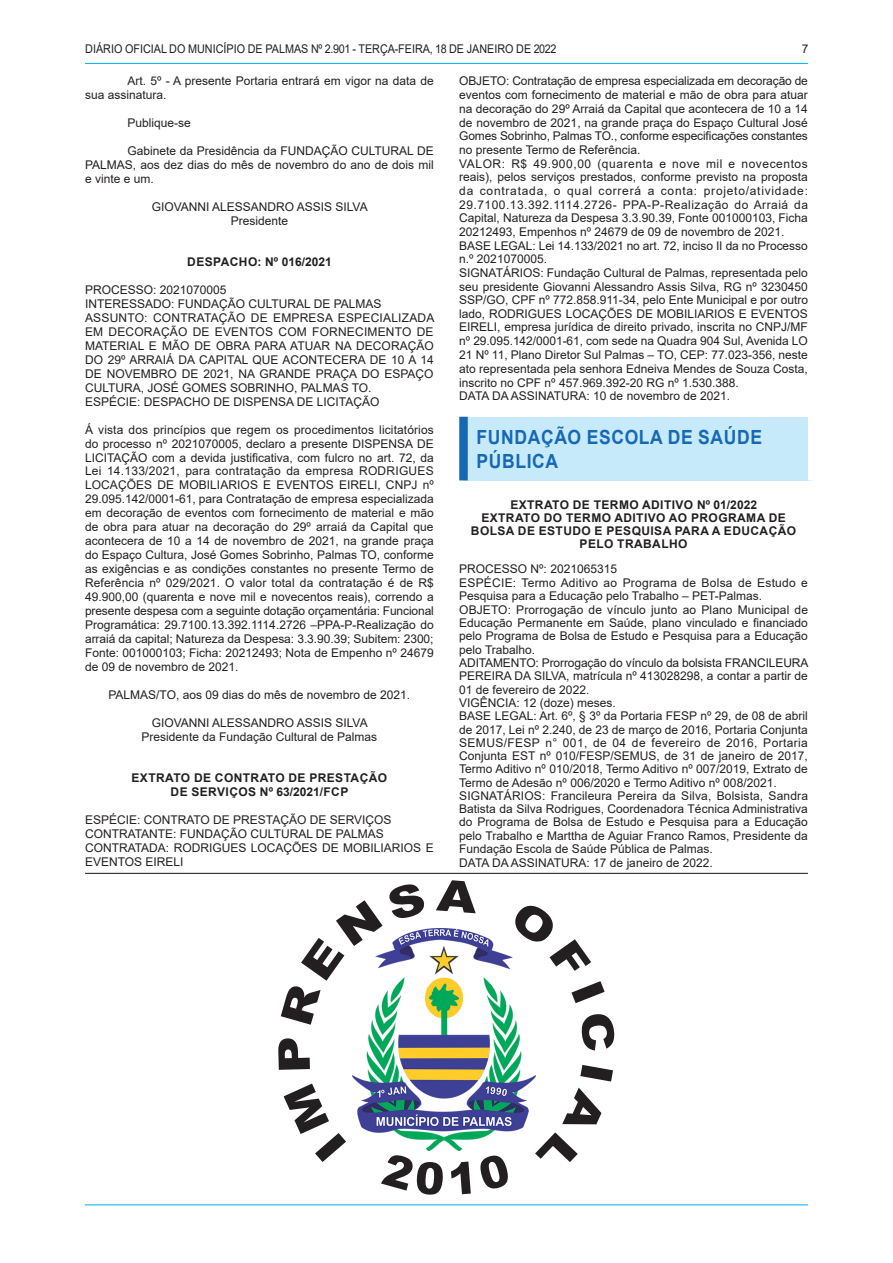
<style>
.page{position:relative;width:893px;height:1263px;background:#fff}
.page>*{position:absolute;margin:0;border:0;box-sizing:border-box;transform-origin:0 0}
.CHANCELA{font:700 19.5px/24px "Arial";letter-spacing:.035em;color:#1768b4;scale:.9 1}
.SEM_PARAGRAFO{font:12px/14px "Arial";color:#231f20;text-align:justify}
.TITULO{font:700 12px/12.9px "Arial";letter-spacing:.035em;color:#231f20;text-align:center}
.TEXTO{font:12px/14px "Arial";color:#231f20}
.ASSINATURA{font:12px "Arial";color:#231f20}
.SEM_PARAGRAFO-2{font:12px "Arial";color:#231f20;scale:.9 1}
</style>
<div class="page">
<hr style="left:85px;top:1204px;width:723px;height:1px;background:#00aeef">
<hr style="left:85px;top:63px;width:723px;height:1px;background:#00aeef">
<div style="left:463px;top:417px;width:349px;height:63px;background:#c6eafa"></div>
<div style="left:459px;top:417px;width:9px;height:63px;background:#1768b4"></div>
<div style="left:808px;top:417px;width:8px;height:63px;background:#fff"></div>
<hr style="left:85px;top:873px;width:723px;height:1px;background:#231f20">
<svg style="left:278px;top:880px;width:336px;height:282px"></svg>
<svg style="left:381px;top:1155px;width:127px;height:40px"></svg>
<img style="left:352px;top:929px;width:183px;height:221px">
<p class="SEM_PARAGRAFO-2" style="left:85px;top:40px;width:525px">DIÁRIO OFICIAL DO MUNICÍPIO DE PALMAS Nº 2.901 - TERÇA-FEIRA, 18 DE JANEIRO DE 2022</p>
<p class="SEM_PARAGRAFO" style="left:802px;top:41px;width:8px">7</p>
<p class="TEXTO" style="left:85px;top:74px;width:350px;text-indent:43px">Art. 5º - A presente Portaria entrará em vigor na data de sua assinatura.</p>
<p class="TEXTO" style="left:128px;top:116px;width:65px">Publique-se</p>
<p class="TEXTO" style="left:85px;top:144px;width:350px;text-align:justify;text-indent:43px">Gabinete da Presidência da FUNDAÇÃO CULTURAL DE PALMAS, aos dez dias do mês de novembro do ano de dois mil e vinte e um.</p>
<p class="ASSINATURA" style="left:152px;top:198px;width:218px">GIOVANNI ALESSANDRO ASSIS SILVA</p>
<p class="ASSINATURA" style="left:231px;top:212px;width:59px">Presidente</p>
<p class="TITULO" style="left:187px;top:256px;width:146px">DESPACHO: Nº 016/2021</p>
<p class="SEM_PARAGRAFO" style="left:85px;top:283px;width:143px">PROCESSO: 2021070005</p>
<p class="SEM_PARAGRAFO" style="left:85px;top:297px;width:298px">INTERESSADO: FUNDAÇÃO CULTURAL DE PALMAS</p>
<p class="SEM_PARAGRAFO" style="left:85px;top:311px;width:351px">ASSUNTO: CONTRATAÇÃO DE EMPRESA ESPECIALIZADA EM DECORAÇÃO DE EVENTOS COM FORNECIMENTO DE MATERIAL E MÃO DE OBRA PARA ATUAR NA DECORAÇÃO DO 29º ARRAIÁ DA CAPITAL QUE ACONTECERA DE 10 A 14<br>DE NOVEMBRO DE 2021, NA GRANDE PRAÇA DO ESPAÇO CULTURA, JOSÉ GOMES SOBRINHO, PALMAS TO.</p>
<p class="SEM_PARAGRAFO" style="left:85px;top:394px;width:296px">ESPÉCIE: DESPACHO DE DISPENSA DE LICITAÇÃO</p>
<p class="SEM_PARAGRAFO" style="left:85px;top:422px;width:350px">Á vista dos princípios que regem os procedimentos licitatórios do processo nº 2021070005, declaro a presente DISPENSA DE LICITAÇÃO com a devida justificativa, com fulcro no art. 72, da Lei 14.133/2021, para contratação da empresa RODRIGUES LOCAÇÕES DE MOBILIARIOS E EVENTOS EIRELI, CNPJ nº 29.095.142/0001-61, para Contratação de empresa especializada em decoração de eventos com fornecimento de material e mão de obra para atuar na decoração do 29º arraiá da Capital que acontecera de 10 a 14 de novembro de 2021, na grande praça do Espaço Cultura, José Gomes Sobrinho, Palmas TO, conforme as exigências e as condições constantes no presente Termo de Referência nº 029/2021. O valor total da contratação é de R$ 49.900,00 (quarenta e nove mil e novecentos reais), correndo a presente despesa com a seguinte dotação orçamentária: Funcional Programática: 29.7100.13.392.1114.2726 –PPA-P-Realização do arraiá da capital; Natureza da Despesa: 3.3.90.39; Subitem: 2300; Fonte: 001000103; Ficha: 20212493; Nota de Empenho nº 24679 de 09 de novembro de 2021.</p>
<p class="ASSINATURA" style="left:109px;top:686px;width:303px">PALMAS/TO, aos 09 dias do mês de novembro de 2021.</p>
<p class="ASSINATURA" style="left:152px;top:714px;width:218px">GIOVANNI ALESSANDRO ASSIS SILVA</p>
<p class="ASSINATURA" style="left:142px;top:728px;width:237px">Presidente da Fundação Cultural de Palmas</p>
<p class="TITULO" style="left:132px;top:772px;width:257px">EXTRATO DE CONTRATO DE PRESTAÇÃO</p>
<p class="TITULO" style="left:171px;top:786px;width:179px">DE SERVIÇOS Nº 63/2021/FCP</p>
<p class="SEM_PARAGRAFO" style="left:85px;top:813px;width:308px">ESPÉCIE: CONTRATO DE PRESTAÇÃO DE SERVIÇOS</p>
<p class="SEM_PARAGRAFO" style="left:85px;top:827px;width:300px">CONTRATANTE: FUNDAÇÃO CULTURAL DE PALMAS</p>
<p class="SEM_PARAGRAFO" style="left:85px;top:841px;width:350px">CONTRATADA: RODRIGUES LOCAÇÕES DE MOBILIARIOS E<br>EVENTOS EIRELI</p>
<p class="SEM_PARAGRAFO" style="left:459px;top:74px;width:350px">OBJETO: Contratação de empresa especializada em decoração de eventos com fornecimento de material e mão de obra para atuar na decoração do 29º Arraiá da Capital que acontecera de 10 a 14 de novembro de 2021, na grande praça do Espaço Cultural José Gomes Sobrinho, Palmas TO., conforme especificações constantes no presente Termo de Referência.</p>
<p class="SEM_PARAGRAFO" style="left:459px;top:157px;width:350px">VALOR: R$ 49.900,00 (quarenta e nove mil e novecentos reais), pelos serviços prestados, conforme previsto na proposta da contratada, o qual correrá a conta: projeto/atividade:<br>29.7100.13.392.1114.2726- PPA-P-Realização do Arraiá da Capital, Natureza da Despesa 3.3.90.39, Fonte 001000103, Ficha 20212493, Empenhos nº 24679 de 09 de novembro de 2021.</p>
<p class="SEM_PARAGRAFO" style="left:459px;top:238px;width:350px">BASE LEGAL: Lei 14.133/2021 no art. 72, inciso II da no Processo n.º 2021070005.</p>
<p class="SEM_PARAGRAFO" style="left:459px;top:266px;width:350px">SIGNATÁRIOS: Fundação Cultural de Palmas, representada pelo seu presidente Giovanni Alessandro Assis Silva, RG nº 3230450<br>SSP/GO, CPF nº 772.858.911-34, pelo Ente Municipal e por outro lado, RODRIGUES LOCAÇÕES DE MOBILIARIOS E EVENTOS EIRELI, empresa jurídica de direito privado, inscrita no CNPJ/MF nº 29.095.142/0001-61, com sede na Quadra 904 Sul, Avenida LO 21 Nº 11, Plano Diretor Sul Palmas – TO, CEP: 77.023-356, neste ato representada pela senhora Edneiva Mendes de Souza Costa, inscrito no CPF nº 457.969.392-20 RG nº 1.530.388.</p>
<p class="SEM_PARAGRAFO" style="left:459px;top:389px;width:272px">DATA DA ASSINATURA: 10 de novembro de 2021.</p>
<p class="CHANCELA" style="left:477px;top:425px;width:319px">FUNDAÇÃO ESCOLA DE SAÚDE<br>PÚBLICA</p>
<p class="TITULO" style="left:510px;top:498px;width:248px">EXTRATO DE TERMO ADITIVO Nº 01/2022</p>
<p class="TITULO" style="left:471px;top:511px;width:327px">EXTRATO DO TERMO ADITIVO AO PROGRAMA DE<br>BOLSA DE ESTUDO E PESQUISA PARA A EDUCAÇÃO<br>PELO TRABALHO</p>
<p class="SEM_PARAGRAFO" style="left:459px;top:562px;width:159px">PROCESSO Nº: 2021065315</p>
<p class="SEM_PARAGRAFO" style="left:459px;top:576px;width:350px;line-height:13.4px">ESPÉCIE: Termo Aditivo ao Programa de Bolsa de Estudo e<br>Pesquisa para a Educação pelo Trabalho – PET-Palmas.</p>
<p class="SEM_PARAGRAFO" style="left:459px;top:602px;width:350px;line-height:13.4px">OBJETO: Prorrogação de vínculo junto ao Plano Municipal de Educação Permanente em Saúde, plano vinculado e financiado pelo Programa de Bolsa de Estudo e Pesquisa para a Educação pelo Trabalho.</p>
<p class="SEM_PARAGRAFO" style="left:459px;top:656px;width:351px;line-height:13.4px">ADITAMENTO: Prorrogação do vínculo da bolsista FRANCILEURA PEREIRA DA SILVA, matrícula nº 413028298, a contar a partir de 01 de fevereiro de 2022.</p>
<p class="SEM_PARAGRAFO" style="left:459px;top:696px;width:158px">VIGÊNCIA: 12 (doze) meses.</p>
<p class="SEM_PARAGRAFO" style="left:459px;top:709px;width:350px;line-height:13.2px">BASE LEGAL: Art. 6º, § 3º da Portaria FESP nº 29, de 08 de abril de 2017, Lei nº 2.240, de 23 de março de 2016, Portaria Conjunta SEMUS/FESP n° 001, de 04 de fevereiro de 2016, Portaria Conjunta EST nº 010/FESP/SEMUS, de 31 de janeiro de 2017, Termo Aditivo nº 010/2018, Termo Aditivo nº 007/2019, Extrato de Termo de Adesão nº 006/2020 e Termo Aditivo nº 008/2021.</p>
<p class="SEM_PARAGRAFO" style="left:459px;top:789px;width:350px;line-height:13.4px">SIGNATÁRIOS: Francileura Pereira da Silva, Bolsista, Sandra Batista da Silva Rodrigues, Coordenadora Técnica Administrativa do Programa de Bolsa de Estudo e Pesquisa para a Educação pelo Trabalho e Marttha de Aguiar Franco Ramos, Presidente da Fundação Escola de Saúde Pública de Palmas.</p>
<p class="SEM_PARAGRAFO" style="left:459px;top:855px;width:255px">DATA DA ASSINATURA: 17 de janeiro de 2022.</p>
</div>
